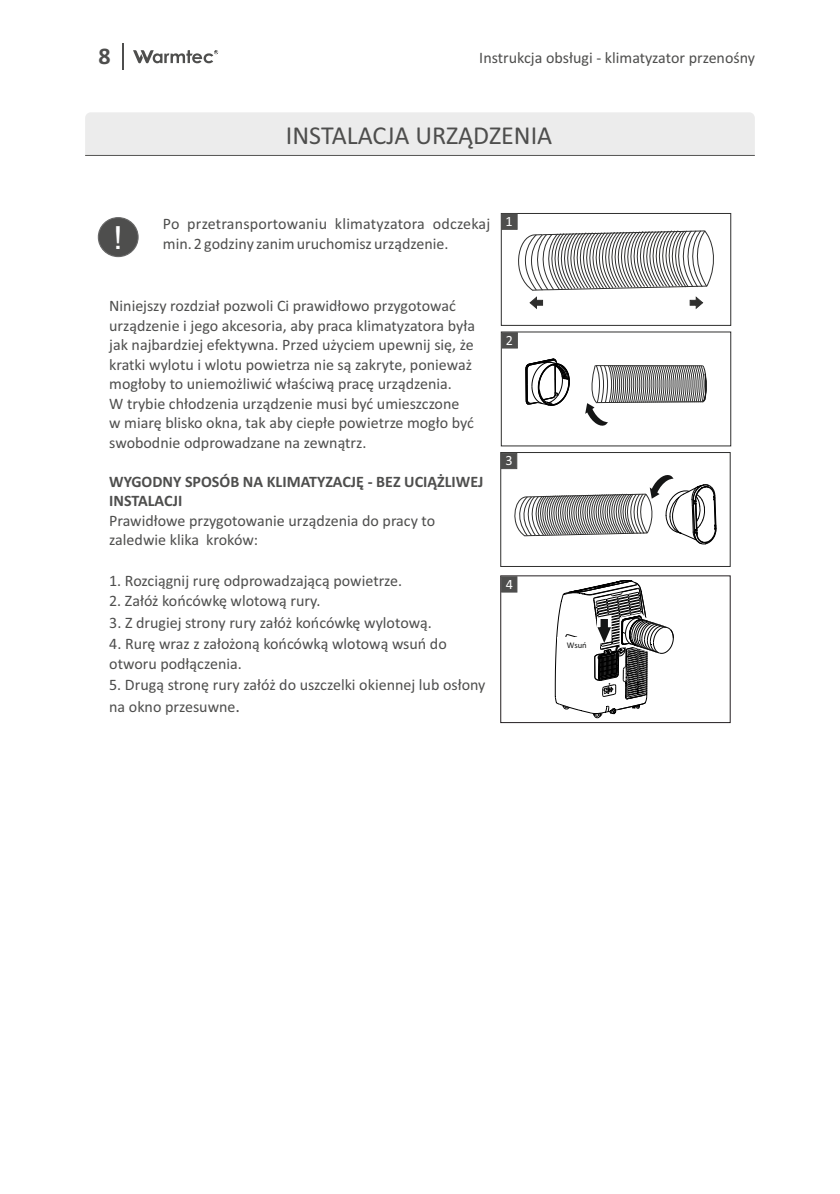
<style>
.page{position:relative;width:840px;height:1194px;background:#fff}
.page>*{position:absolute;margin:0;border:0;box-sizing:border-box;transform-origin:0 0}
.t1{font:31.8px "Arial";color:#fff}
.t2{font:26px "Calibri";color:#4e4e4d}
.t3{font:700 24px "Calibri";color:#4e4e4d}
.t4{font:16px/19.6px "Calibri";color:#4e4e4d}
.t5{font:700 16px/19.6px "Calibri";color:#4e4e4d}
.t6{font:14.2px "Calibri";color:#fff}
.t7{font:8.6px "Calibri";color:#151616}
.s1{font-size:18px}
</style>
<div class="page">
<div style="left:500px;top:213px;width:230px;height:113px;border:1px solid #2f2f2e"></div>
<div style="left:500px;top:575px;width:230px;height:148px;border:1px solid #241f21"></div>
<div style="left:85px;top:112px;width:669px;height:42px;background:#ececec"></div>
<hr style="left:85px;top:155px;width:669px;height:1px;background:#4e4e4d">
<div style="left:98px;top:217px;width:40px;height:40px;background:#4e4e4d;border:1px solid #676767;border-radius:50%"></div>
<svg style="left:585px;top:365px;width:121px;height:61px"></svg>
<svg style="left:525px;top:359px;width:44px;height:47px"></svg>
<svg style="left:554px;top:580px;width:120px;height:138px"></svg>
<svg style="left:123px;top:43px;width:1px;height:27px"></svg>
<svg style="left:133px;top:50px;width:85px;height:14px"></svg>
<svg style="left:500px;top:213px;width:219px;height:97px"></svg>
<svg style="left:500px;top:452px;width:216px;height:92px"></svg>
<svg style="left:500px;top:575px;width:17px;height:18px"></svg>
<svg style="left:500px;top:332px;width:18px;height:17px"></svg>
<h3 class="t3" style="left:98px;top:46px;width:14px">8</h3>
<p class="t4" style="left:479px;top:49px;width:277px">Instrukcja obsługi - klimatyzator przenośny</p>
<h1 class="t1" style="left:114px;top:225px;width:11px">!</h1>
<h2 class="t2" style="left:286px;top:124px;width:268px">INSTALACJA URZĄDZENIA</h2>
<p class="t4" style="left:163px;top:215px;width:328px">Po przetransportowaniu klimatyzatora odczekaj</p>
<p class="t4" style="left:163px;top:235px;width:287px">min. 2 godziny zanim uruchomisz urządzenie.</p>
<p class="t6" style="left:505px;top:215px;width:9px">1</p>
<p class="t4" style="left:109px;top:297px;width:367px">Niniejszy rozdział pozwoli Ci prawidłowo przygotować urządzenie i jego akcesoria, aby praca klimatyzatora była jak najbardziej efektywna. Przed użyciem upewnij się, że kratki wylotu i wlotu powietrza nie są zakryte, ponieważ mogłoby to uniemożliwić właściwą pracę urządzenia.<br>W trybie chłodzenia urządzenie musi być umieszczone<br>w miarę blisko okna, tak aby ciepłe powietrze mogło być swobodnie odprowadzane na zewnątrz.</p>
<p class="t5" style="left:109px;top:473px;width:375px">WYGODNY SPOSÓB NA KLIMATYZACJĘ - BEZ UCIĄŻLIWEJ<br>INSTALACJI</p>
<p class="t4" style="left:109px;top:512px;width:327px">Prawidłowe przygotowanie urządzenia do pracy to zaledwie klika kroków:</p>
<p class="t4" style="left:109px;top:572px;width:294px">1. Rozciągnij rurę odprowadzającą powietrze.</p>
<p class="t4" style="left:109px;top:592px;width:213px">2. Załóż końcówkę wlotową rury.</p>
<p class="t4" style="left:109px;top:613px;width:324px">3. Z drugiej strony rury załóż końcówkę wylotową.</p>
<p class="t4" style="left:109px;top:635px;width:339px">4. Rurę wraz z założoną końcówką wlotową wsuń do otworu podłączenia.</p>
<p class="t4" style="left:109px;top:675px;width:377px;line-height:21.4px">5. Drugą stronę rury załóż do uszczelki okiennej lub osłony na okno przesuwne<span class="s1">.</span></p>
<p class="t6" style="left:505px;top:334px;width:9px">2</p>
<p class="t6" style="left:505px;top:455px;width:9px">3</p>
<p class="t6" style="left:505px;top:578px;width:9px">4</p>
<p class="t7" style="left:566px;top:641px;width:21px">Wsuń</p>
</div>
